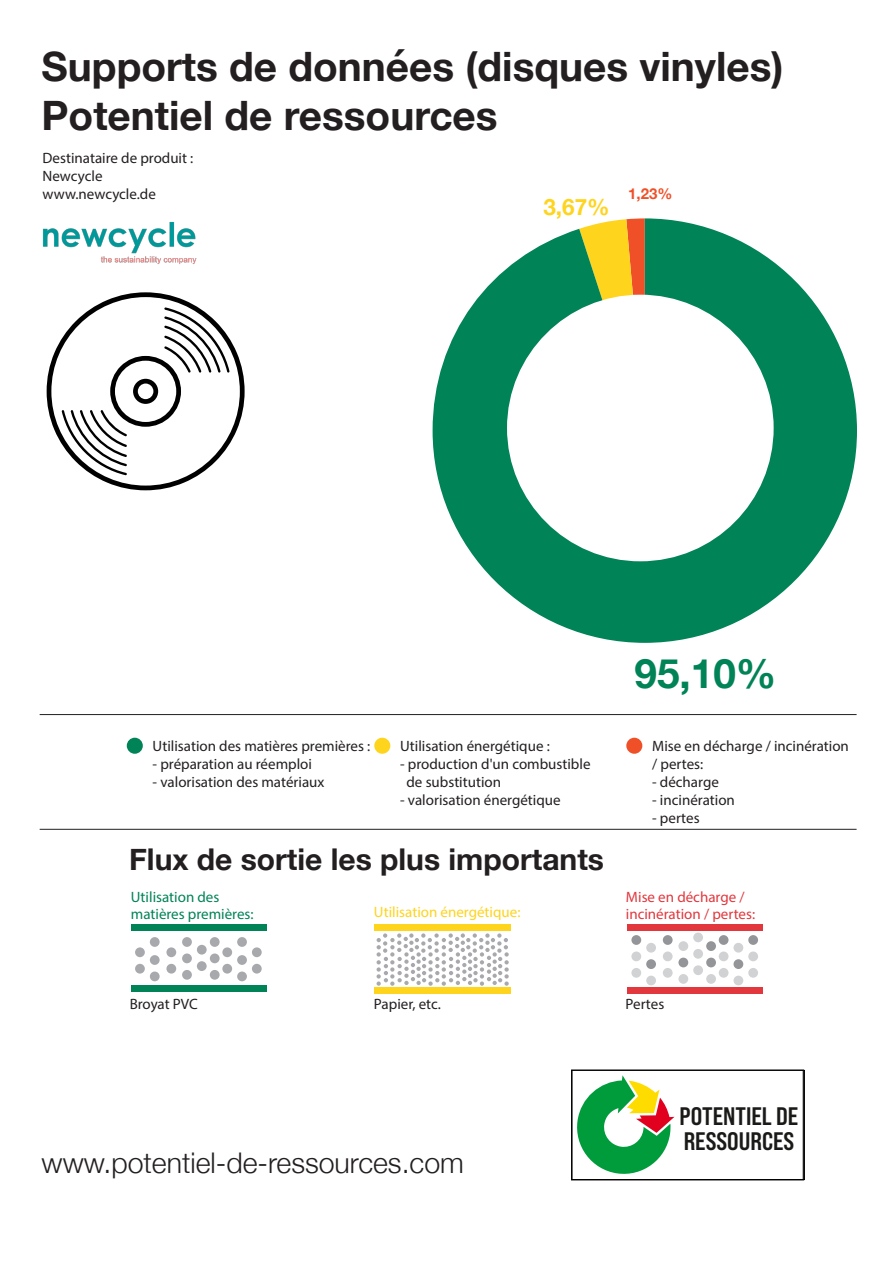
<style>
.page{position:relative;width:893px;height:1263px;background:#fff}
.page>*{position:absolute;margin:0;border:0;box-sizing:border-box;transform-origin:0 0}
.t1{font:700 40.5px/48.6px "Helvetica Neue";color:#231f20}
.t2{font:700 40.5px "Helvetica Neue";color:#008356}
.t3{font:700 30px "Helvetica Neue";color:#231f20}
.t4{font:300 28.5px "Helvetica Neue";color:#231f20}
.t5{font:25.35px/25.3px "Bebas Neue Pro Sm E Bd";color:#1a1a18}
.t6{font:700 22.5px "Helvetica Neue";color:#fed41d}
.t7{font:15px/18px "Myriad Pro";color:#231f20}
.t8{font:15px/16.5px "Myriad Pro";color:#e1373d}
.t9{font:15px/16.5px "Myriad Pro";color:#008356}
.t10{font:15px "Myriad Pro";color:#fed41d}
.t11{font:700 15px "Helvetica Neue";color:#f05028}
</style>
<div class="page">
<div style="left:182px;top:970px;width:10px;height:10px;background:#a8a9ad;border-radius:50%"></div>
<div style="left:210px;top:970px;width:10px;height:10px;background:#a8a9ad;border-radius:50%"></div>
<div style="left:197px;top:961px;width:10px;height:10px;background:#a8a9ad;border-radius:50%"></div>
<div style="left:182px;top:953px;width:10px;height:10px;background:#a8a9ad;border-radius:50%"></div>
<div style="left:210px;top:953px;width:10px;height:10px;background:#a8a9ad;border-radius:50%"></div>
<div style="left:197px;top:945px;width:10px;height:9px;background:#a8a9ad;border-radius:50%"></div>
<div style="left:182px;top:937px;width:10px;height:10px;background:#a8a9ad;border-radius:50%"></div>
<div style="left:210px;top:937px;width:10px;height:10px;background:#a8a9ad;border-radius:50%"></div>
<div style="left:150px;top:937px;width:10px;height:10px;background:#a8a9ad;border-radius:50%"></div>
<div style="left:150px;top:971px;width:10px;height:10px;background:#a8a9ad;border-radius:50%"></div>
<div style="left:135px;top:964px;width:10px;height:9px;background:#a8a9ad;border-radius:50%"></div>
<div style="left:166px;top:964px;width:10px;height:9px;background:#a8a9ad;border-radius:50%"></div>
<div style="left:150px;top:955px;width:10px;height:10px;background:#a8a9ad;border-radius:50%"></div>
<div style="left:135px;top:947px;width:10px;height:10px;background:#a8a9ad;border-radius:50%"></div>
<div style="left:166px;top:947px;width:10px;height:10px;background:#a8a9ad;border-radius:50%"></div>
<div style="left:237px;top:937px;width:10px;height:10px;background:#a8a9ad;border-radius:50%"></div>
<div style="left:237px;top:971px;width:10px;height:10px;background:#a8a9ad;border-radius:50%"></div>
<div style="left:222px;top:964px;width:10px;height:9px;background:#a8a9ad;border-radius:50%"></div>
<div style="left:252px;top:964px;width:10px;height:9px;background:#a8a9ad;border-radius:50%"></div>
<div style="left:237px;top:955px;width:10px;height:10px;background:#a8a9ad;border-radius:50%"></div>
<div style="left:222px;top:947px;width:10px;height:10px;background:#a8a9ad;border-radius:50%"></div>
<div style="left:252px;top:947px;width:10px;height:10px;background:#a8a9ad;border-radius:50%"></div>
<svg style="left:377px;top:933px;width:132px;height:53px"></svg>
<div style="left:131px;top:924px;width:135px;height:7px;background:#008356"></div>
<div style="left:131px;top:985px;width:135px;height:7px;background:#008356"></div>
<div style="left:374px;top:924px;width:137px;height:7px;background:#fed41d"></div>
<div style="left:374px;top:987px;width:137px;height:7px;background:#fed41d"></div>
<div style="left:626px;top:738px;width:16px;height:16px;background:#f05028;border-radius:50%"></div>
<div style="left:127px;top:738px;width:16px;height:16px;background:#008356;border-radius:50%"></div>
<svg style="left:374px;top:737px;width:16px;height:17px"></svg>
<hr style="left:40px;top:714px;width:817px;height:1px;background:#231f20">
<hr style="left:40px;top:829px;width:817px;height:1px;background:#231f20">
<div style="left:678px;top:974px;width:10px;height:10px;background:#d1d2d4;border-radius:50%"></div>
<div style="left:706px;top:974px;width:10px;height:10px;background:#d1d2d4;border-radius:50%"></div>
<div style="left:693px;top:965px;width:10px;height:10px;background:#d1d2d4;border-radius:50%"></div>
<div style="left:678px;top:958px;width:10px;height:9px;background:#939598;border-radius:50%"></div>
<div style="left:706px;top:958px;width:10px;height:9px;background:#939598;border-radius:50%"></div>
<div style="left:693px;top:949px;width:10px;height:10px;background:#d1d2d4;border-radius:50%"></div>
<div style="left:678px;top:941px;width:10px;height:10px;background:#d1d2d4;border-radius:50%"></div>
<div style="left:706px;top:941px;width:10px;height:10px;background:#939598;border-radius:50%"></div>
<div style="left:693px;top:932px;width:10px;height:10px;background:#d1d2d4;border-radius:50%"></div>
<div style="left:646px;top:976px;width:10px;height:9px;background:#d1d2d4;border-radius:50%"></div>
<div style="left:631px;top:968px;width:10px;height:10px;background:#d1d2d4;border-radius:50%"></div>
<div style="left:663px;top:968px;width:10px;height:10px;background:#d1d2d4;border-radius:50%"></div>
<div style="left:646px;top:959px;width:10px;height:10px;background:#939598;border-radius:50%"></div>
<div style="left:631px;top:951px;width:10px;height:10px;background:#d1d2d4;border-radius:50%"></div>
<div style="left:663px;top:951px;width:10px;height:10px;background:#d1d2d4;border-radius:50%"></div>
<div style="left:646px;top:943px;width:10px;height:9px;background:#d1d2d4;border-radius:50%"></div>
<div style="left:631px;top:935px;width:10px;height:10px;background:#939598;border-radius:50%"></div>
<div style="left:663px;top:935px;width:10px;height:10px;background:#939598;border-radius:50%"></div>
<div style="left:733px;top:976px;width:10px;height:9px;background:#d1d2d4;border-radius:50%"></div>
<div style="left:719px;top:968px;width:9px;height:10px;background:#d1d2d4;border-radius:50%"></div>
<div style="left:748px;top:968px;width:10px;height:10px;background:#d1d2d4;border-radius:50%"></div>
<div style="left:733px;top:959px;width:10px;height:10px;background:#939598;border-radius:50%"></div>
<div style="left:719px;top:951px;width:9px;height:10px;background:#d1d2d4;border-radius:50%"></div>
<div style="left:748px;top:951px;width:10px;height:10px;background:#d1d2d4;border-radius:50%"></div>
<div style="left:733px;top:943px;width:10px;height:9px;background:#d1d2d4;border-radius:50%"></div>
<div style="left:719px;top:935px;width:9px;height:10px;background:#939598;border-radius:50%"></div>
<div style="left:748px;top:935px;width:10px;height:10px;background:#939598;border-radius:50%"></div>
<div style="left:627px;top:924px;width:136px;height:7px;background:#e1373d"></div>
<div style="left:627px;top:987px;width:136px;height:7px;background:#e1373d"></div>
<svg style="left:577px;top:1075px;width:97px;height:99px"></svg>
<div style="left:572px;top:1070px;width:233px;height:110px;border:1px solid #000"></div>
<svg style="left:47px;top:292px;width:198px;height:198px"></svg>
<img style="left:43px;top:222px;width:153px;height:42px">
<svg style="left:433px;top:218px;width:424px;height:425px;fill:#008356"></svg>
<div style="left:507px;top:295px;width:267px;height:266px;background:#fff;border-radius:50%"></div>
<h1 class="t1" style="left:42px;top:44px;width:743px">Supports de données (disques vinyles)<br>Potentiel de ressources</h1>
<p class="t7" style="left:43px;top:149px;width:152px">Destinataire de produit :<br>Newcycle www.newcycle.de</p>
<p class="t11" style="left:628px;top:182px;width:46px">1,23%</p>
<h3 class="t6" style="left:543px;top:189px;width:68px">3,67%</h3>
<p class="t7" style="left:153px;top:736px;width:219px">Utilisation des matières premières :</p>
<p class="t7" style="left:153px;top:754px;width:161px">- préparation au réemploi</p>
<p class="t7" style="left:153px;top:772px;width:173px">- valorisation des matériaux</p>
<p class="t7" style="left:400px;top:736px;width:151px">Utilisation énergétique :</p>
<p class="t7" style="left:406px;top:754px;width:186px;text-indent:-6px">- production d'un combustible de substitution</p>
<p class="t7" style="left:400px;top:790px;width:162px">- valorisation énergétique</p>
<h2 class="t3" style="left:129px;top:835px;width:476px">Flux de sortie les plus importants</h2>
<p class="t9" style="left:131px;top:889px;width:124px">Utilisation des matières premières:</p>
<p class="t10" style="left:374px;top:903px;width:148px">Utilisation énergétique:</p>
<h1 class="t2" style="left:635px;top:641px;width:143px">95,10%</h1>
<p class="t7" style="left:652px;top:736px;width:198px">Mise en décharge / incinération / pertes:</p>
<p class="t7" style="left:652px;top:772px;width:68px">- décharge</p>
<p class="t7" style="left:652px;top:790px;width:84px">- incinération</p>
<p class="t7" style="left:652px;top:808px;width:49px">- pertes</p>
<p class="t8" style="left:626px;top:889px;width:131px">Mise en décharge / incinération / pertes:</p>
<p class="t7" style="left:130px;top:994px;width:70px">Broyat PVC</p>
<p class="t7" style="left:374px;top:994px;width:68px">Papier, etc.</p>
<p class="t7" style="left:626px;top:994px;width:40px">Pertes</p>
<h3 class="t4" style="left:42px;top:1140px;width:424px">www.potentiel-de-ressources.com</h3>
<h3 class="t5" style="left:680px;top:1103px;width:120px">POTENTIEL DE<br>RESSOURCES</h3>
</div>
